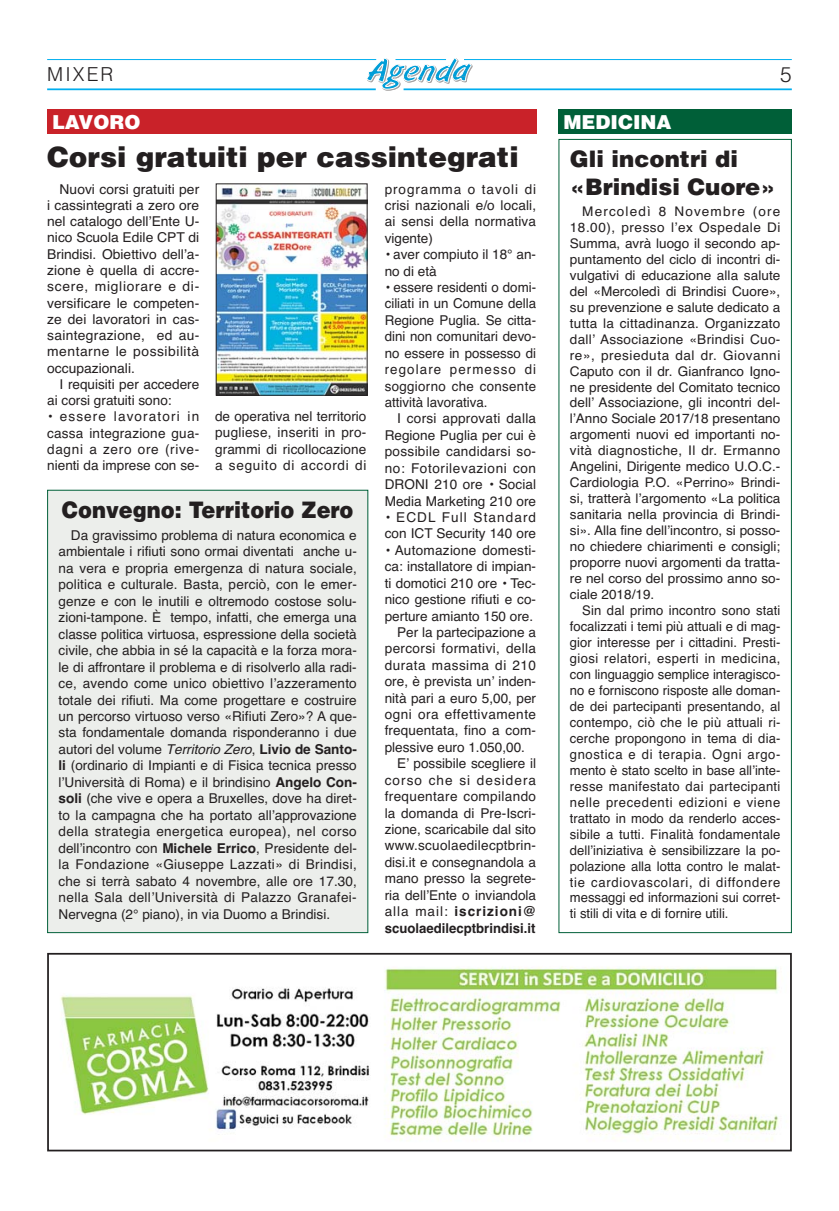
<style>
.page{position:relative;width:839px;height:1211px;background:#fff}
.page>*{position:absolute;margin:0;border:0;box-sizing:border-box;transform-origin:0 0}
.t1{font:900 28px "Helvetica";color:#231f20}
.t2{font:900 22.75px/28px "Helvetica";color:#231f20}
.t3{font:900 22.75px "Helvetica";color:#231f20;scale:.92 1}
.t4{font:300 21px "Helvetica";color:#231f20}
.t5{font:900 19.25px "Helvetica";color:#fff}
.t6{font:300 19.25px "Helvetica";letter-spacing:.11em;color:#231f20}
.t7{font:13.65px/16.4px "Helvetica";color:#231f20;text-align:justify}
.t8{font:13.65px "Helvetica";letter-spacing:.025em;color:#231f20}
.t9{font:13.65px "Helvetica";letter-spacing:.02em;color:#231f20}
.t10{font:13.65px "Helvetica";letter-spacing:.035em;color:#231f20}
.t11{font:700 13.65px "Helvetica";color:#231f20}
.t12{font:700 13.65px "Helvetica";letter-spacing:.07em;color:#231f20}
.t13{font:13.65px "Helvetica";letter-spacing:.075em;color:#231f20}
.t14{font:13.3px/15.9px "Helvetica";color:#231f20;text-align:justify}
.s1{font-weight:400}
.s2{font-style:italic}
.s3{font-weight:700}
</style>
<div class="page">
<hr style="left:403px;top:88px;width:388px;height:2px;background:#00aeef">
<hr style="left:47px;top:88px;width:328px;height:2px;background:#00aeef">
<hr style="left:464px;top:59px;width:327px;height:1px;background:#00aeef">
<hr style="left:47px;top:59px;width:329px;height:1px;background:#00aeef">
<svg style="left:366px;top:58px;width:106px;height:33px"></svg>
<div style="left:48px;top:490px;width:319px;height:442px;background:#eceeeb"></div>
<div style="left:47px;top:490px;width:321px;height:443px;border:1px solid #005f38"></div>
<img style="left:60px;top:967px;width:719px;height:173px">
<div style="left:47px;top:952px;width:744px;height:199px;border:2px solid #231f20"></div>
<div style="left:558px;top:109px;width:233px;height:25px;background:#005f38"></div>
<img style="left:218px;top:186px;width:147px;height:207px">
<div style="left:216px;top:184px;width:151px;height:211px;border:1px solid #231f20"></div>
<div style="left:47px;top:109px;width:489px;height:25px;background:#c92229"></div>
<h3 class="t6" style="left:47px;top:67px;width:68px">MIXER</h3>
<h3 class="t4" style="left:780px;top:66px;width:13px">5</h3>
<h3 class="t5" style="left:52px;top:115px;width:90px">LAVORO</h3>
<h1 class="t1" style="left:47px;top:146px;width:473px">Corsi gratuiti per cassintegrati</h1>
<p class="t7" style="left:47px;top:182px;width:153px;text-indent:12px">Nuovi corsi gratuiti per i cassintegrati a zero ore nel catalogo dellʼEnte U&shy;nico Scuola Edile CPT di Brindisi. Obiettivo dellʼa&shy;zione è quella di accre&shy;scere, migliorare e di&shy;versificare le competen&shy;ze dei lavoratori in cas&shy;saintegrazione, ed au&shy;mentarne le possibilità occupazionali.</p>
<p class="t7" style="left:47px;top:377px;width:153px;text-indent:12px">I requisiti per accedere ai corsi gratuiti sono:</p>
<p class="t7" style="left:47px;top:410px;width:153px">• essere lavoratori in cassa integrazione gua&shy;dagni a zero ore (rive&shy;nienti da imprese con se-</p>
<p class="t7" style="left:384px;top:182px;width:153px">programma o tavoli di crisi nazionali e/o locali, ai sensi della normativa vigente)</p>
<p class="t7" style="left:384px;top:247px;width:153px">• aver compiuto il 18° an&shy;no di età</p>
<p class="t7" style="left:384px;top:280px;width:153px">• essere residenti o domi&shy;ciliati in un Comune della Regione Puglia. Se citta&shy;dini non comunitari devo&shy;no essere in possesso di regolare permesso di soggiorno che consente attività lavorativa.</p>
<p class="t7" style="left:384px;top:412px;width:153px;text-indent:12px">I corsi approvati dalla Regione Puglia per cui è possibile candidarsi so&shy;no: Fotorilevazioni con DRONI 210 ore • Social Media Marketing 210 ore</p>
<p class="t7" style="left:384px;top:510px;width:153px">• ECDL Full Standard con ICT Security 140 ore</p>
<p class="t9" style="left:384px;top:545px;width:153px">• Automazione domesti-</p>
<p class="t7" style="left:384px;top:559px;width:153px">ca: installatore di impian-</p>
<p class="t7" style="left:384px;top:576px;width:153px">ti domotici 210 ore • Tec-</p>
<p class="t7" style="left:384px;top:592px;width:153px">nico gestione rifiuti e co-</p>
<p class="t7" style="left:384px;top:609px;width:150px">perture amianto 150 ore.</p>
<p class="t7" style="left:397px;top:625px;width:140px">Per la partecipazione a</p>
<p class="t8" style="left:384px;top:643px;width:153px">percorsi formativi, della</p>
<p class="t10" style="left:384px;top:660px;width:153px">durata massima di 210</p>
<p class="t7" style="left:384px;top:674px;width:153px">ore, è prevista unʼ inden-</p>
<p class="t7" style="left:384px;top:691px;width:153px">nità pari a euro 5,00, per</p>
<p class="t10" style="left:384px;top:709px;width:153px">ogni ora effettivamente</p>
<p class="t7" style="left:384px;top:723px;width:153px">frequentata, fino a com-</p>
<p class="t7" style="left:384px;top:740px;width:142px">plessive euro 1.050,00.</p>
<p class="t7" style="left:397px;top:756px;width:140px">Eʼ possibile scegliere il</p>
<p class="t13" style="left:384px;top:775px;width:153px">corso che si desidera</p>
<p class="t8" style="left:384px;top:791px;width:153px">frequentare compilando</p>
<p class="t7" style="left:384px;top:805px;width:153px">la domanda di Pre-Iscri-</p>
<p class="t7" style="left:384px;top:822px;width:153px">zione, scaricabile dal sito</p>
<p class="t9" style="left:384px;top:840px;width:153px">www.scuolaedilecptbrin-</p>
<p class="t7" style="left:384px;top:855px;width:153px">disi.it e consegnandola a</p>
<p class="t7" style="left:384px;top:871px;width:153px">mano presso la segrete-</p>
<p class="t7" style="left:384px;top:888px;width:153px">ria dellʼEnte o inviandola</p>
<p class="t12" style="left:384px;top:906px;width:153px"><span class="s1">alla mail:</span> iscrizioni@</p>
<p class="t11" style="left:384px;top:922px;width:152px">scuolaedilecptbrindisi.it</p>
<p class="t7" style="left:215px;top:409px;width:153px">de operativa nel territorio pugliese, inseriti in pro&shy;grammi di ricollocazione a seguito di accordi di</p>
<h2 class="t3" style="left:62px;top:502px;width:318px">Convegno: Territorio Zero</h2>
<p class="t7" style="left:59px;top:528px;width:300px;text-indent:12px">Da gravissimo problema di natura economica e ambientale i rifiuti sono ormai diventati anche u&shy;na vera e propria emergenza di natura sociale, politica e culturale. Basta, perciò, con le emer&shy;genze e con le inutili e oltremodo costose solu&shy;zioni-tampone. È tempo, infatti, che emerga una classe politica virtuosa, espressione della società civile, che abbia in sé la capacità e la forza mora&shy;le di affrontare il problema e di risolverlo alla radi&shy;ce, avendo come unico obiettivo lʼazzeramento totale dei rifiuti. Ma come progettare e costruire un percorso virtuoso verso «Rifiuti Zero»? A que&shy;sta fondamentale domanda risponderanno i due autori del volume <span class="s2">Territorio Zero</span>, <span class="s3">Livio de Santo&shy;li</span> (ordinario di Impianti e di Fisica tecnica presso lʼUniversità di Roma) e il brindisino <span class="s3">Angelo Con&shy;soli</span> (che vive e opera a Bruxelles, dove ha diret&shy;to la campagna che ha portato allʼapprovazione della strategia energetica europea), nel corso dellʼincontro con <span class="s3">Michele Errico</span>, Presidente del&shy;la Fondazione «Giuseppe Lazzati» di Brindisi, che si terrà sabato 4 novembre, alle ore 17.30, nella Sala dellʼUniversità di Palazzo Granafei-Nervegna (2° piano), in via Duomo a Brindisi.</p>
<h3 class="t5" style="left:563px;top:115px;width:109px">MEDICINA</h3>
<h2 class="t2" style="left:569px;top:146px;width:207px">Gli incontri di «Brindisi Cuore»</h2>
<p class="t14" style="left:569px;top:204px;width:212px;text-indent:12px">Mercoledì 8 Novembre (ore 18.00), presso lʼex Ospedale Di Summa, avrà luogo il secondo ap&shy;puntamento del ciclo di incontri di&shy;vulgativi di educazione alla salute del «Mercoledì di Brindisi Cuore», su prevenzione e salute dedicato a tutta la cittadinanza. Organizzato dallʼ Associazione «Brindisi Cuo&shy;re», presieduta dal dr. Giovanni Caputo con il dr. Gianfranco Igno&shy;ne presidente del Comitato tecnico dellʼ Associazione, gli incontri del&shy;lʼAnno Sociale 2017/18 presentano argomenti nuovi ed importanti no&shy;vità diagnostiche, Il dr. Ermanno Angelini, Dirigente medico U.O.C.- Cardiologia P.O. «Perrino» Brindi&shy;si, tratterà lʼargomento «La politica sanitaria nella provincia di Brindi&shy;si». Alla fine dellʼincontro, si posso&shy;no chiedere chiarimenti e consigli; proporre nuovi argomenti da tratta&shy;re nel corso del prossimo anno so&shy;ciale 2018/19.</p>
<p class="t14" style="left:569px;top:603px;width:212px;text-indent:12px">Sin dal primo incontro sono stati focalizzati i temi più attuali e di mag&shy;gior interesse per i cittadini. Presti&shy;giosi relatori, esperti in medicina, con linguaggio semplice interagisco&shy;no e forniscono risposte alle doman&shy;de dei partecipanti presentando, al contempo, ciò che le più attuali ri&shy;cerche propongono in tema di dia&shy;gnostica e di terapia. Ogni argo&shy;mento è stato scelto in base allʼinte&shy;resse manifestato dai partecipanti nelle precedenti edizioni e viene trattato in modo da renderlo acces&shy;sibile a tutti. Finalità fondamentale dellʼiniziativa è sensibilizzare la po&shy;polazione alla lotta contro le malat&shy;tie cardiovascolari, di diffondere messaggi ed informazioni sui corret&shy;ti stili di vita e di fornire utili.</p>
</div>
